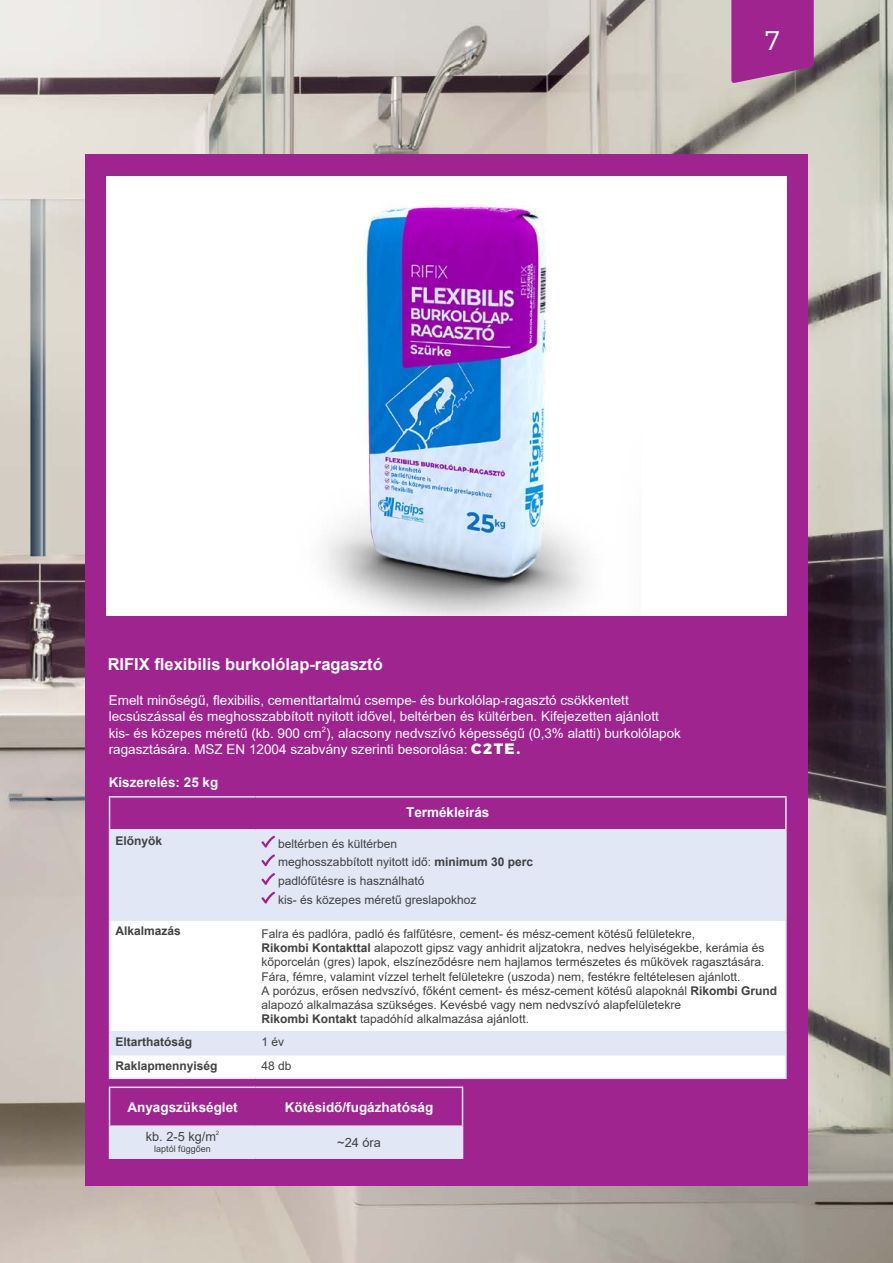
<style>
.page{position:relative;width:893px;height:1263px;background:#fff}
.page>*{position:absolute;margin:0;border:0;box-sizing:border-box;transform-origin:0 0}
.t1{font:300 27px "Montserrat";color:#fff}
.t2{font:700 16.5px "Arial";color:#fff}
.t3{font:13.5px/16.5px "Arial";color:#fff}
.t4{font:700 13.5px "Arial";color:#fff}
.t5{font:12.75px "Arial";color:#414042}
.t6{font:12px/14.2px "Arial";color:#414042}
.t7{font:700 12px "Arial";color:#414042}
.t8{font:9px "Arial";color:#414042}
.t9{font:6px "Arial";color:#414042}
.s1{font-family:"Montserrat";font-weight:800;font-size:15px}
.s2{font-weight:700}
</style>
<div class="page">
<img style="left:0;top:0;width:893px;height:1263px">
<svg style="left:731px;top:0;width:83px;height:84px;background:#9d2f8d"></svg>
<div style="left:85px;top:155px;width:723px;height:1031px;background:#9f248f"></div>
<div style="left:110px;top:830px;width:675px;height:89px;background:#e1e7f5"></div>
<svg style="left:110px;top:921px;width:675px;height:156px;background:#fafbfd"></svg>
<hr style="left:109px;top:830px;width:1px;height:89px;background:#e1e7f5">
<hr style="left:785px;top:830px;width:2px;height:89px;background:#e1e7f5">
<hr style="left:109px;top:921px;width:1px;height:110px;background:#e1e7f5">
<hr style="left:785px;top:921px;width:2px;height:110px;background:#e1e7f5">
<hr style="left:785px;top:1055px;width:2px;height:22px;background:#e1e7f5">
<hr style="left:109px;top:796px;width:147px;height:1px;background:#e1e7f5">
<hr style="left:109px;top:797px;width:1px;height:32px;background:#e1e7f5">
<hr style="left:256px;top:796px;width:531px;height:1px;background:#e1e7f5">
<hr style="left:785px;top:797px;width:2px;height:32px;background:#e1e7f5">
<hr style="left:109px;top:829px;width:147px;height:1px;background:#e1e7f5">
<hr style="left:256px;top:829px;width:531px;height:1px;background:#e1e7f5">
<hr style="left:109px;top:1031px;width:147px;height:1px;background:#e1e7f5">
<svg style="left:109px;top:1032px;width:1px;height:45px"></svg>
<hr style="left:256px;top:1031px;width:531px;height:1px;background:#e1e7f5">
<hr style="left:785px;top:1032px;width:2px;height:23px;background:#e1e7f5">
<hr style="left:109px;top:1077px;width:147px;height:2px;background:#e1e7f5">
<hr style="left:256px;top:1077px;width:531px;height:2px;background:#e1e7f5">
<hr style="left:110px;top:1054px;width:146px;height:1px;background:#e1e7f5">
<hr style="left:256px;top:1054px;width:529px;height:1px;background:#e1e7f5">
<hr style="left:109px;top:919px;width:147px;height:2px;background:#e1e7f5">
<hr style="left:256px;top:919px;width:531px;height:2px;background:#e1e7f5">
<svg style="left:262px;top:836px;width:13px;height:12px"></svg>
<svg style="left:262px;top:854px;width:13px;height:12px"></svg>
<svg style="left:262px;top:873px;width:13px;height:12px"></svg>
<svg style="left:262px;top:892px;width:13px;height:11px"></svg>
<svg style="left:110px;top:1088px;width:352px;height:69px"></svg>
<hr style="left:109px;top:1086px;width:147px;height:2px;background:#e1e7f5">
<hr style="left:109px;top:1088px;width:1px;height:37px;background:#e1e7f5">
<hr style="left:256px;top:1086px;width:207px;height:2px;background:#e1e7f5">
<hr style="left:462px;top:1088px;width:1px;height:37px;background:#e1e7f5">
<hr style="left:109px;top:1125px;width:147px;height:2px;background:#e1e7f5">
<hr style="left:109px;top:1127px;width:1px;height:30px;background:#e1e7f5">
<hr style="left:256px;top:1125px;width:207px;height:2px;background:#e1e7f5">
<hr style="left:462px;top:1127px;width:1px;height:30px;background:#e1e7f5">
<hr style="left:109px;top:1157px;width:147px;height:2px;background:#e1e7f5">
<hr style="left:256px;top:1157px;width:207px;height:2px;background:#e1e7f5">
<div style="left:106px;top:176px;width:681px;height:440px;background:#fff"></div>
<img style="left:324px;top:205px;width:264px;height:411px">
<h1 class="t1" style="left:765px;top:23px;width:16px">7</h1>
<h2 class="t2" style="left:108px;top:653px;width:277px">RIFIX flexibilis burkolólap-ragasztó</h2>
<p class="t3" style="left:109px;top:692px;width:574px">Emelt minőségű, flexibilis, cementtartalmú csempe- és burkolólap-ragasztó csökkentett lecsúszással és meghosszabbított nyitott idővel, beltérben és kültérben. Kifejezetten ajánlott kis- és közepes méretű (kb. 900 cm<sup>2</sup>), alacsony nedvszívó képességű (0,3% alatti) burkolólapok ragasztására. MSZ EN 12004 szabvány szerinti besorolása: <span class="s1">C2TE.</span></p>
<p class="t4" style="left:109px;top:773px;width:111px">Kiszerelés: 25 kg</p>
<p class="t4" style="left:406px;top:803px;width:85px">Termékleírás</p>
<p class="t7" style="left:116px;top:832px;width:48px">Előnyök</p>
<p class="t6" style="left:278px;top:834px;width:256px;line-height:18.6px">beltérben és kültérben<br>meghosszabbított nyitott idő: <span class="s2">minimum 30 perc </span>padlófűtésre is használható<br>kis- és közepes méretű greslapokhoz</p>
<p class="t7" style="left:116px;top:922px;width:67px">Alkalmazás</p>
<p class="t6" style="left:262px;top:926px;width:517px">Falra és padlóra, padló és falfűtésre, cement- és mész-cement kötésű felületekre,<br><span class="s2">Rikombi Kontakttal</span> alapozott gipsz vagy anhidrit aljzatokra, nedves helyiségekbe, kerámia és kőporcelán (gres) lapok, elszíneződésre nem hajlamos természetes és műkövek ragasztására.<br>Fára, fémre, valamint vízzel terhelt felületekre (uszoda) nem, festékre feltételesen ajánlott.<br>A porózus, erősen nedvszívó, főként cement- és mész-cement kötésű alapoknál <span class="s2">Rikombi Grund </span>alapozó alkalmazása szükséges. Kevésbé vagy nem nedvszívó alapfelületekre<br><span class="s2">Rikombi Kontakt</span> tapadóhíd alkalmazása ajánlott.</p>
<p class="t7" style="left:116px;top:1034px;width:78px">Eltarthatóság</p>
<p class="t6" style="left:262px;top:1035px;width:24px">1 év</p>
<p class="t7" style="left:116px;top:1057px;width:104px">Raklapmennyiség</p>
<p class="t6" style="left:262px;top:1058px;width:32px">48 db</p>
<p class="t4" style="left:127px;top:1098px;width:112px">Anyagszükséglet</p>
<p class="t4" style="left:285px;top:1098px;width:150px">Kötésidő/fugázhatóság</p>
<p class="t5" style="left:146px;top:1128px;width:72px">kb. 2-5 kg/m</p>
<p class="t9" style="left:216px;top:1129px;width:5px">2</p>
<p class="t8" style="left:154px;top:1143px;width:58px">laptól függően</p>
<p class="t5" style="left:337px;top:1134px;width:45px">~24 óra</p>
</div>
